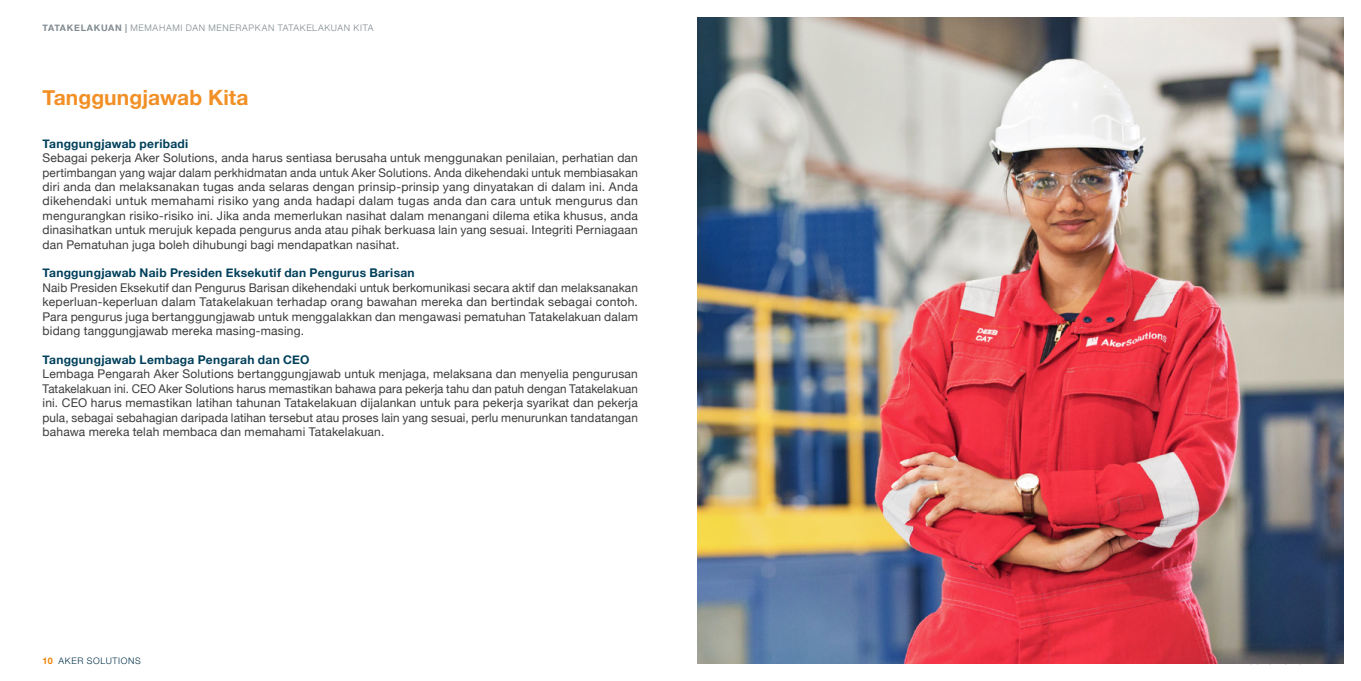
<style>
.page{position:relative;width:1361px;height:681px;background:#fff}
.page>*{position:absolute;margin:0;border:0;box-sizing:border-box;transform-origin:0 0}
.t1{font:700 21px "Helvetica Neue";letter-spacing:.005em;color:#f28f25}
.t2{font:12px/14.4px "Helvetica Neue";letter-spacing:.015em;color:#3c3c3b;text-align:justify}
.t3{font:700 12px "Helvetica Neue";letter-spacing:.02em;color:#00405b}
.t4{font:300 9px "Helvetica Neue";letter-spacing:.075em;color:#818b91}
.t5{font:300 9px "Helvetica Neue LT Std";letter-spacing:.07em;color:#003049}
.s1{font-weight:700}
.s2{font-weight:700;color:#f08100}
</style>
<div class="page">
<img style="left:697px;top:17px;width:647px;height:646px">
<p class="t4" style="left:43px;top:21px;width:332px"><span class="s1">TATAKELAKUAN |</span> MEMAHAMI DAN MENERAPKAN TATAKELAKUAN KITA</p>
<h1 class="t1" style="left:43px;top:80px;width:208px">Tanggungjawab Kita</h1>
<p class="t3" style="left:43px;top:134px;width:147px">Tanggungjawab peribadi</p>
<p class="t2" style="left:43px;top:151px;width:597px">Sebagai pekerja Aker Solutions, anda harus sentiasa berusaha untuk menggunakan penilaian, perhatian dan pertimbangan yang wajar dalam perkhidmatan anda untuk Aker Solutions. Anda dikehendaki untuk membiasakan diri anda dan melaksanakan tugas anda selaras dengan prinsip-prinsip yang dinyatakan di dalam ini. Anda dikehendaki untuk memahami risiko yang anda hadapi dalam tugas anda dan cara untuk mengurus dan mengurangkan risiko-risiko ini. Jika anda memerlukan nasihat dalam menangani dilema etika khusus, anda dinasihatkan untuk merujuk kepada pengurus anda atau pihak berkuasa lain yang sesuai. Integriti Perniagaan dan Pematuhan juga boleh dihubungi bagi mendapatkan nasihat.</p>
<p class="t3" style="left:43px;top:264px;width:374px">Tanggungjawab Naib Presiden Eksekutif dan Pengurus Barisan</p>
<p class="t2" style="left:43px;top:281px;width:597px">Naib Presiden Eksekutif dan Pengurus Barisan dikehendaki untuk berkomunikasi secara aktif dan melaksanakan keperluan-keperluan dalam Tatakelakuan terhadap orang bawahan mereka dan bertindak sebagai contoh.<br>Para pengurus juga bertanggungjawab untuk menggalakkan dan mengawasi pematuhan Tatakelakuan dalam bidang tanggungjawab mereka masing-masing.</p>
<p class="t3" style="left:43px;top:350px;width:268px">Tanggungjawab Lembaga Pengarah dan CEO</p>
<p class="t2" style="left:43px;top:367px;width:597px">Lembaga Pengarah Aker Solutions bertanggungjawab untuk menjaga, melaksana dan menyelia pengurusan Tatakelakuan ini. CEO Aker Solutions harus memastikan bahawa para pekerja tahu dan patuh dengan Tatakelakuan ini. CEO harus memastikan latihan tahunan Tatakelakuan dijalankan untuk para pekerja syarikat dan pekerja pula, sebagai sebahagian daripada latihan tersebut atau proses lain yang sesuai, perlu menurunkan tandatangan bahawa mereka telah membaca dan memahami Tatakelakuan.</p>
<p class="t5" style="left:43px;top:655px;width:100px"><span class="s2">10</span> AKER SOLUTIONS</p>
</div>
